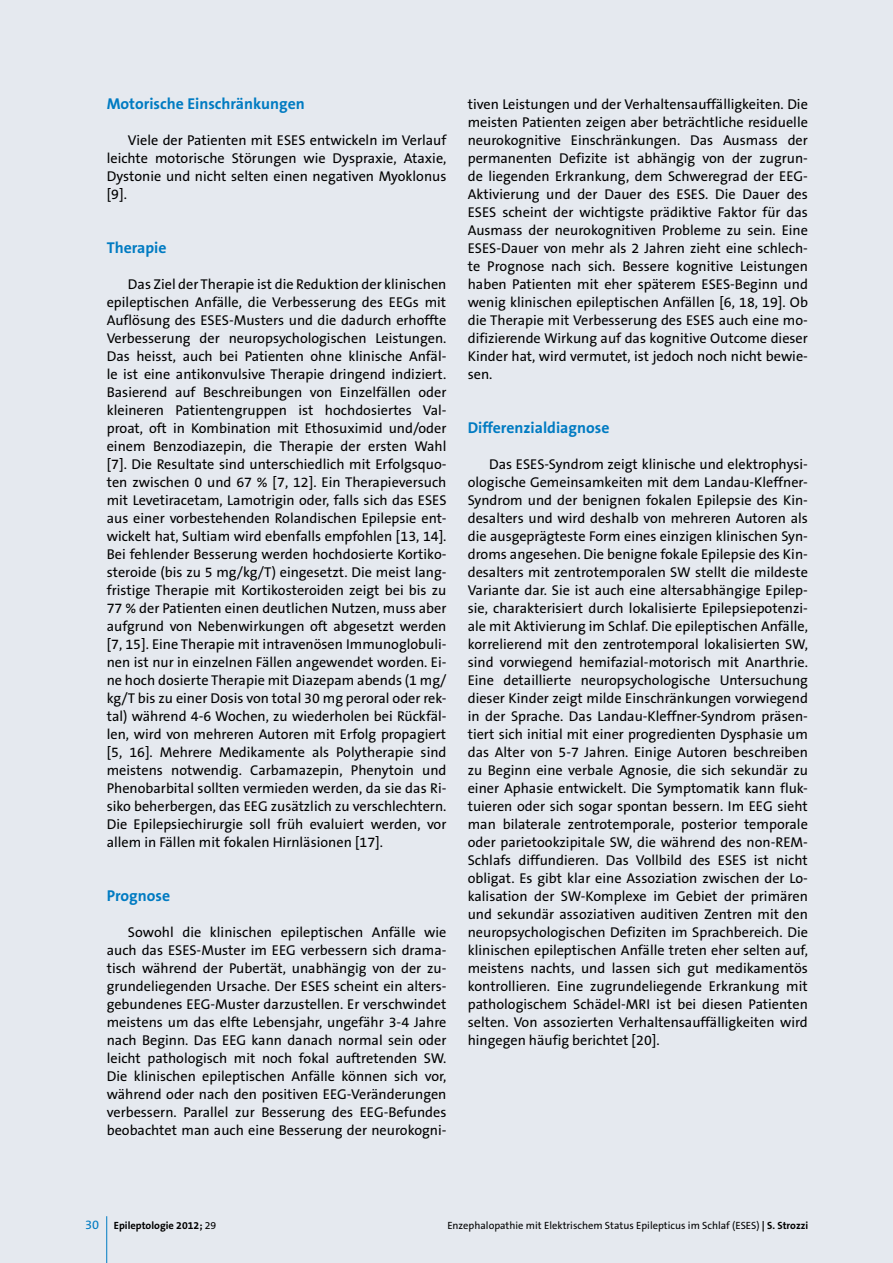
<style>
.page{position:relative;width:893px;height:1263px;background:#e5e9ef}
.page>*{position:absolute;margin:0;border:0;box-sizing:border-box;transform-origin:0 0}
.t1{font:700 15.75px "The Sans B7";color:#007bc2}
.t2{font:14.25px/18px "The Sans B5 Plain";color:#000;text-align:justify}
.t3{font:10.5px "The Sans B5 Plain";color:#000}
.t4{font:700 10.5px "The Sans B7";color:#000}
.s1{font-family:"The Sans B5 Plain";font-weight:400;font-size:12.75px;color:#007bc2}
.s2{font-family:"The Sans B5 Plain";font-weight:400}
.s3{font-family:"The Sans B7";font-weight:700}
</style>
<div class="page">
<hr style="left:106px;top:1216px;width:1px;height:47px;background:#007bc2">
<p class="t1" style="left:107px;top:96px;width:200px">Motorische Einschränkungen</p>
<p class="t2" style="left:107px;top:132px;width:341px;text-indent:21px">Viele der Patienten mit ESES entwickeln im Verlauf leichte motorische Störungen wie Dyspraxie, Ataxie, Dystonie und nicht selten einen negativen Myoklonus [9].</p>
<p class="t1" style="left:107px;top:240px;width:61px">Therapie</p>
<p class="t2" style="left:107px;top:276px;width:341px;text-indent:21px">Das Ziel der Therapie ist die Reduktion der klinischen epileptischen Anfälle, die Verbesserung des EEGs mit Auflösung des ESES-Musters und die dadurch erhoffte Verbesserung der neuropsychologischen Leistungen.<br>Das heisst, auch bei Patienten ohne klinische Anfäl&shy;le ist eine antikonvulsive Therapie dringend indiziert.<br>Basierend auf Beschreibungen von Einzelfällen oder kleineren Patientengruppen ist hochdosiertes Val&shy;proat, oft in Kombination mit Ethosuximid und/oder einem Benzodiazepin, die Therapie der ersten Wahl [7]. Die Resultate sind unterschiedlich mit Erfolgsquo&shy;ten zwischen 0 und 67 % [7, 12]. Ein Therapieversuch mit Levetiracetam, Lamotrigin oder, falls sich das ESES aus einer vorbestehenden Rolandischen Epilepsie ent&shy;wickelt hat, Sultiam wird ebenfalls empfohlen [13, 14].<br>Bei fehlender Besserung werden hochdosierte Kortiko&shy;steroide (bis zu 5 mg/kg/T) eingesetzt. Die meist lang&shy;fristige Therapie mit Kortikosteroiden zeigt bei bis zu 77 % der Patienten einen deutlichen Nutzen, muss aber aufgrund von Nebenwirkungen oft abgesetzt werden [7, 15]. Eine Therapie mit intravenösen Immunoglobuli&shy;nen ist nur in einzelnen Fällen angewendet worden. Ei&shy;ne hoch dosierte Therapie mit Diazepam abends (1 mg/ kg/T bis zu einer Dosis von total 30 mg peroral oder rek&shy;tal) während 4-6 Wochen, zu wiederholen bei Rückfäl&shy;len, wird von mehreren Autoren mit Erfolg propagiert [5, 16]. Mehrere Medikamente als Polytherapie sind meistens notwendig. Carbamazepin, Phenytoin und Phenobarbital sollten vermieden werden, da sie das Ri&shy;siko beherbergen, das EEG zusätzlich zu verschlechtern.<br>Die Epilepsiechirurgie soll früh evaluiert werden, vor allem in Fällen mit fokalen Hirnläsionen [17].</p>
<p class="t1" style="left:107px;top:888px;width:65px">Prognose</p>
<p class="t2" style="left:107px;top:924px;width:341px;text-indent:21px">Sowohl die klinischen epileptischen Anfälle wie auch das ESES-Muster im EEG verbessern sich drama&shy;tisch während der Pubertät, unabhängig von der zu&shy;grundeliegenden Ursache. Der ESES scheint ein alters&shy;gebundenes EEG-Muster darzustellen. Er verschwindet meistens um das elfte Lebensjahr, ungefähr 3-4 Jahre nach Beginn. Das EEG kann danach normal sein oder leicht pathologisch mit noch fokal auftretenden SW.<br>Die klinischen epileptischen Anfälle können sich vor, während oder nach den positiven EEG-Veränderungen verbessern. Parallel zur Besserung des EEG-Befundes beobachtet man auch eine Besserung der neurokogni-</p>
<p class="t2" style="left:468px;top:96px;width:342px">tiven Leistungen und der Verhaltensauffälligkeiten. Die meisten Patienten zeigen aber beträchtliche residuelle neurokognitive Einschränkungen. Das Ausmass der permanenten Defizite ist abhängig von der zugrun&shy;de liegenden Erkrankung, dem Schweregrad der EEG-Aktivierung und der Dauer des ESES. Die Dauer des ESES scheint der wichtigste prädiktive Faktor für das Ausmass der neurokognitiven Probleme zu sein. Eine ESES-Dauer von mehr als 2 Jahren zieht eine schlech&shy;te Prognose nach sich. Bessere kognitive Leistungen haben Patienten mit eher späterem ESES-Beginn und wenig klinischen epileptischen Anfällen [6, 18, 19]. Ob die Therapie mit Verbesserung des ESES auch eine mo&shy;difizierende Wirkung auf das kognitive Outcome dieser Kinder hat, wird vermutet, ist jedoch noch nicht bewie&shy;sen.</p>
<p class="t1" style="left:468px;top:420px;width:143px">Differenzialdiagnose</p>
<p class="t2" style="left:468px;top:456px;width:342px;text-indent:21px">Das ESES-Syndrom zeigt klinische und elektrophysi&shy;ologische Gemeinsamkeiten mit dem Landau-Kleffner-Syndrom und der benignen fokalen Epilepsie des Kin&shy;desalters und wird deshalb von mehreren Autoren als die ausgeprägteste Form eines einzigen klinischen Syn&shy;droms angesehen. Die benigne fokale Epilepsie des Kin&shy;desalters mit zentrotemporalen SW stellt die mildeste Variante dar. Sie ist auch eine altersabhängige Epilep&shy;sie, charakterisiert durch lokalisierte Epilepsiepotenzi&shy;ale mit Aktivierung im Schlaf. Die epileptischen Anfälle, korrelierend mit den zentrotemporal lokalisierten SW, sind vorwiegend hemifazial-motorisch mit Anarthrie.<br>Eine detaillierte neuropsychologische Untersuchung dieser Kinder zeigt milde Einschränkungen vorwiegend in der Sprache. Das Landau-Kleffner-Syndrom präsen&shy;tiert sich initial mit einer progredienten Dysphasie um das Alter von 5-7 Jahren. Einige Autoren beschreiben zu Beginn eine verbale Agnosie, die sich sekundär zu einer Aphasie entwickelt. Die Symptomatik kann fluk&shy;tuieren oder sich sogar spontan bessern. Im EEG sieht man bilaterale zentrotemporale, posterior temporale oder parietookzipitale SW, die während des non-REM-Schlafs diffundieren. Das Vollbild des ESES ist nicht obligat. Es gibt klar eine Assoziation zwischen der Lo&shy;kalisation der SW-Komplexe im Gebiet der primären und sekundär assoziativen auditiven Zentren mit den neuropsychologischen Defiziten im Sprachbereich. Die klinischen epileptischen Anfälle treten eher selten auf, meistens nachts, und lassen sich gut medikamentös kontrollieren. Eine zugrundeliegende Erkrankung mit pathologischem Schädel-MRI ist bei diesen Patienten selten. Von assozierten Verhaltensauffälligkeiten wird hingegen häufig berichtet [20].</p>
<p class="t4" style="left:85px;top:1220px;width:133px"><span class="s1">30</span> Epileptologie 2012; <span class="s2">29</span></p>
<p class="t3" style="left:447px;top:1220px;width:362px">Enzephalopathie mit Elektrischem Status Epilepticus im Schlaf (ESES) <span class="s3">| S. Strozzi</span></p>
</div>
